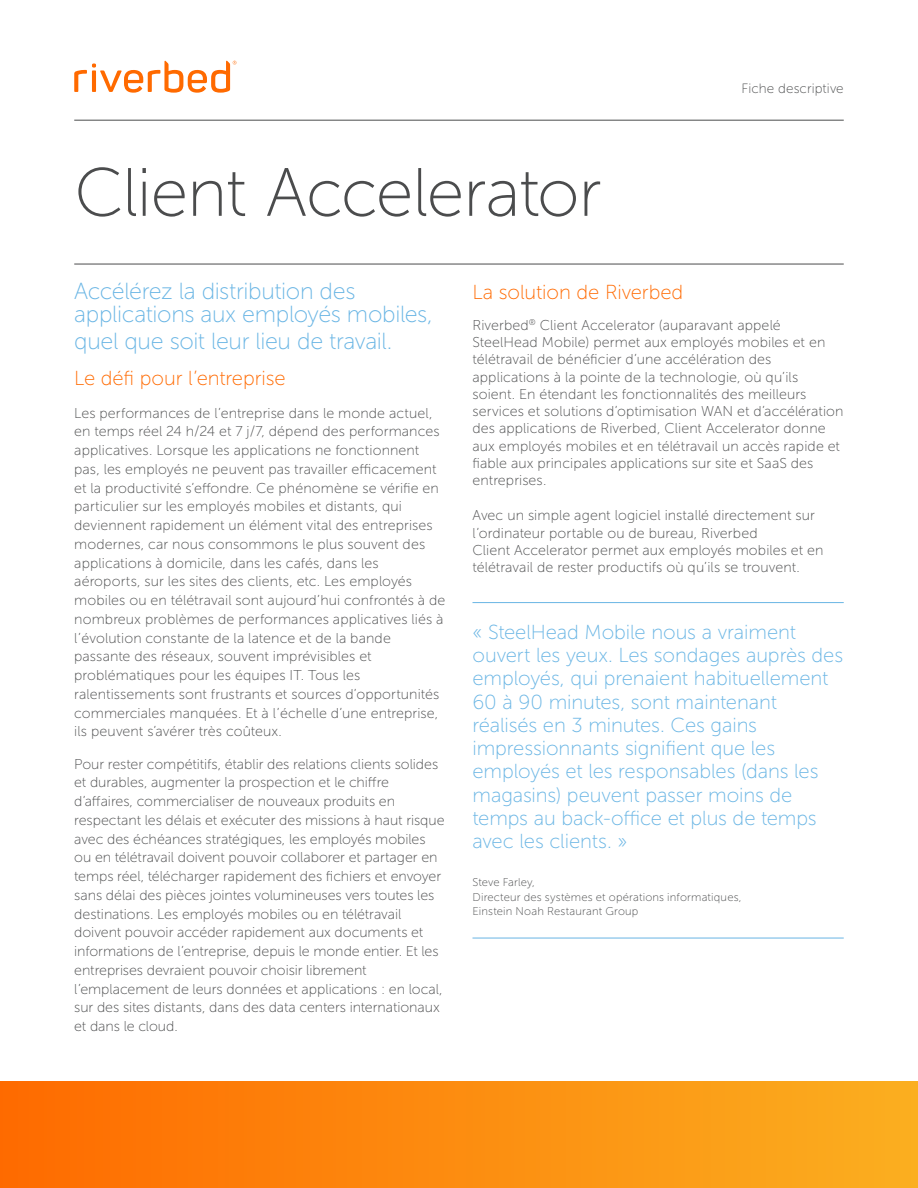
<style>
.page{position:relative;width:918px;height:1188px;background:#fff}
.page>*{position:absolute;margin:0;border:0;box-sizing:border-box;transform-origin:0 0}
.Cover_Headline_med_4{font:68.25px "Museo Sans 100";letter-spacing:-.02em;color:#4b4c4d}
.Lead-in_Blue_16pt{font:23.25px/23.2px "Museo Sans 100";letter-spacing:-.015em;color:#69b5e4}
.Pull_quote_w__byline{font:20.25px/23.2px "Museo Sans 100";letter-spacing:-.005em;color:#69b5e4}
.Small_Subhd__over_8p{font:20.25px "Museo Sans 100";letter-spacing:-.005em;color:#ff6a00}
.Body_10pt{font:20.25px "Museo Sans 100";letter-spacing:-.005em;color:#ff6a00}
.Body_10pt-2{font:14.25px/18.8px "Museo Sans 100";color:#4b4c4d}
.t1{font:13.5px "Museo Sans 100";letter-spacing:.005em;color:#4b4c4d}
.Pull_quote_byline{font:11.25px/14.2px "Museo Sans 100";letter-spacing:.015em;color:#4b4c4d}
</style>
<div class="page">
<hr style="left:74px;top:120px;width:770px;height:1px;background:#4b4c4d">
<svg style="left:74px;top:61px;width:162px;height:32px"></svg>
<div style="left:0;top:1081px;width:918px;height:107px;background:linear-gradient(to right,#fe6a00,#fbaf20)"></div>
<hr style="left:74px;top:264px;width:770px;height:1px;background:#4b4c4d">
<hr style="left:472px;top:602px;width:372px;height:1px;background:#69b5e4">
<hr style="left:472px;top:938px;width:372px;height:1px;background:#69b5e4">
<p class="Cover_Headline_med_4" style="left:74px;top:156px;width:529px">Client Accelerator</p>
<p class="t1" style="left:741px;top:81px;width:104px">Fiche descriptive</p>
<p class="Lead-in_Blue_16pt" style="left:74px;top:280px;width:360px">Accélérez la distribution des applications aux employés mobiles,</p>
<p class="Lead-in_Blue_16pt" style="left:74px;top:329px;width:320px">quel que soit leur lieu de travail.</p>
<p class="Small_Subhd__over_8p" style="left:74px;top:368px;width:213px">Le défi pour l’entreprise</p>
<p class="Body_10pt-2" style="left:74px;top:403px;width:373px">Les performances de l’entreprise dans le monde actuel, en temps réel 24 h/24 et 7 j/7, dépend des performances applicatives. Lorsque les applications ne fonctionnent pas, les employés ne peuvent pas travailler efficacement et la productivité s’effondre. Ce phénomène se vérifie en particulier sur les employés mobiles et distants, qui deviennent rapidement un élément vital des entreprises modernes, car nous consommons le plus souvent des applications à domicile, dans les cafés, dans les aéroports, sur les sites des clients, etc. Les employés mobiles ou en télétravail sont aujourd’hui confrontés à de nombreux problèmes de performances applicatives liés à l’évolution constante de la latence et de la bande passante des réseaux, souvent imprévisibles et problématiques pour les équipes IT. Tous les ralentissements sont frustrants et sources d’opportunités commerciales manquées. Et à l’échelle d’une entreprise, ils peuvent s’avérer très coûteux.</p>
<p class="Body_10pt-2" style="left:74px;top:754px;width:372px">Pour rester compétitifs, établir des relations clients solides et durables, augmenter la prospection et le chiffre d’affaires, commercialiser de nouveaux produits en respectant les délais et exécuter des missions à haut risque avec des échéances stratégiques, les employés mobiles ou en télétravail doivent pouvoir collaborer et partager en temps réel, télécharger rapidement des fichiers et envoyer sans délai des pièces jointes volumineuses vers toutes les destinations. Les employés mobiles ou en télétravail doivent pouvoir accéder rapidement aux documents et informations de l’entreprise, depuis le monde entier. Et les entreprises devraient pouvoir choisir librement l’emplacement de leurs données et applications : en local, sur des sites distants, dans des data centers internationaux et dans le cloud.</p>
<p class="Body_10pt" style="left:472px;top:281px;width:212px">La solution de Riverbed</p>
<p class="Body_10pt-2" style="left:472px;top:316px;width:373px;line-height:17.2px">Riverbed<sup>®</sup> Client Accelerator (auparavant appelé SteelHead Mobile) permet aux employés mobiles et en télétravail de bénéficier d’une accélération des applications à la pointe de la technologie, où qu’ils soient. En étendant les fonctionnalités des meilleurs services et solutions d’optimisation WAN et d’accélération des applications de Riverbed, Client Accelerator donne aux employés mobiles et en télétravail un accès rapide et fiable aux principales applications sur site et SaaS des entreprises.</p>
<p class="Body_10pt-2" style="left:472px;top:507px;width:353px;line-height:17.2px">Avec un simple agent logiciel installé directement sur l’ordinateur portable ou de bureau, Riverbed<br>Client Accelerator permet aux employés mobiles et en télétravail de rester productifs où qu’ils se trouvent.</p>
<p class="Pull_quote_w__byline" style="left:472px;top:620px;width:372px">« SteelHead Mobile nous a vraiment ouvert les yeux. Les sondages auprès des employés, qui prenaient habituellement 60 à 90 minutes, sont maintenant réalisés en 3 minutes. Ces gains impressionnants signifient que les employés et les responsables (dans les magasins) peuvent passer moins de temps au back-office et plus de temps avec les clients. »</p>
<p class="Pull_quote_byline" style="left:472px;top:875px;width:271px">Steve Farley,<br>Directeur des systèmes et opérations informatiques,<br>Einstein Noah Restaurant Group</p>
</div>
